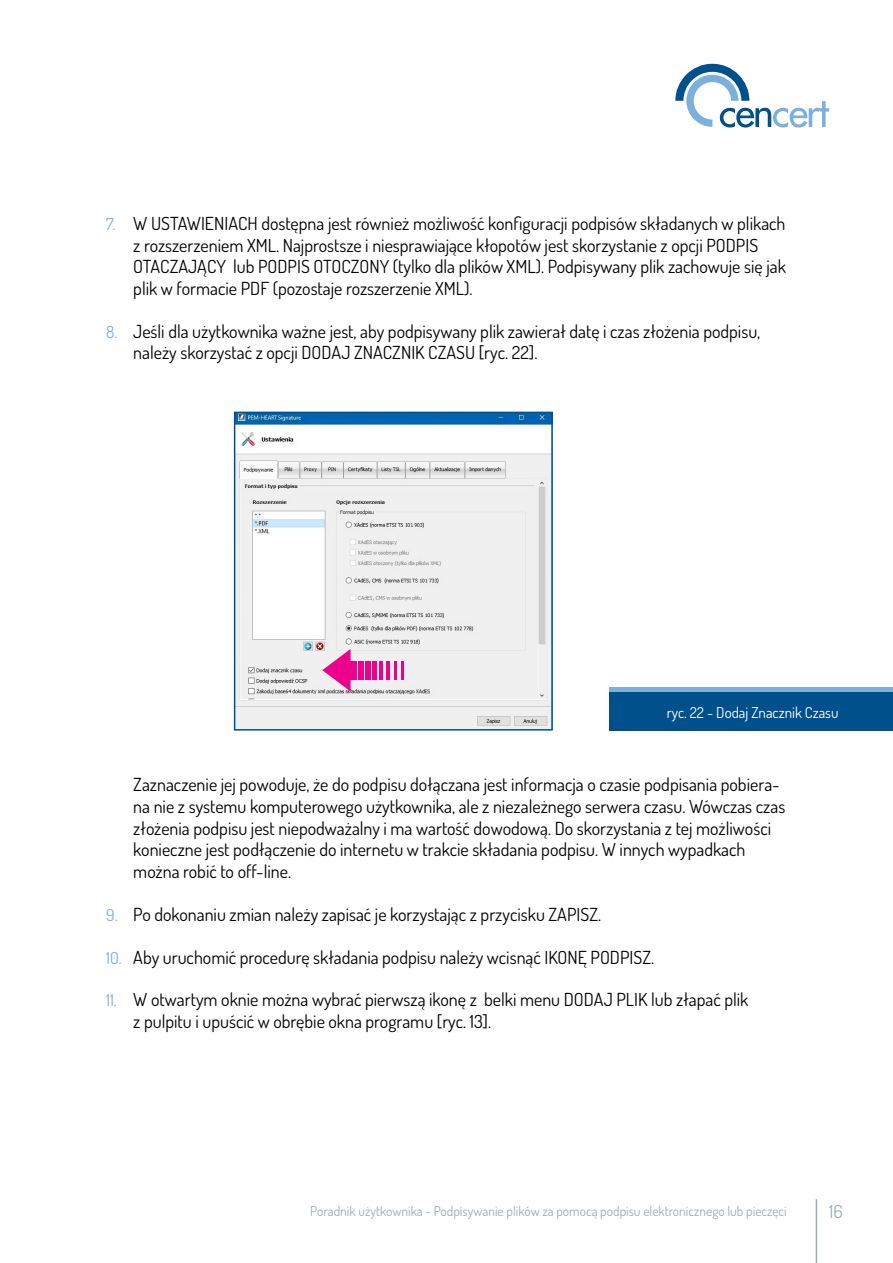
<style>
.page{position:relative;width:893px;height:1263px;background:#fff}
.page>*{position:absolute;margin:0;border:0;box-sizing:border-box;transform-origin:0 0}
.t1{font:18px/21.6px "Dosis";color:#000}
.t2{font:18px "Dosis";color:#9eacb5}
.t3{font:16.5px "Dosis";color:#7bafde}
.t4{font:15px "Dosis";color:#fff}
.t5{font:13.5px "Dosis";color:#9eacb5}
</style>
<div class="page">
<svg style="left:675px;top:64px;width:154px;height:64px"></svg>
<hr style="left:816px;top:1199px;width:1px;height:64px;background:#9eacb5">
<img style="left:237px;top:415px;width:313px;height:312px">
<div style="left:234px;top:412px;width:319px;height:318px;border:2px solid #00508c"></div>
<div style="left:347px;top:661px;width:10px;height:19px;background:#ec008c"></div>
<div style="left:358px;top:661px;width:6px;height:19px;background:#ec008c"></div>
<div style="left:365px;top:661px;width:5px;height:19px;background:#ec008c"></div>
<div style="left:372px;top:661px;width:5px;height:19px;background:#ec008c"></div>
<hr style="left:379px;top:661px;width:4px;height:19px;background:#ec008c">
<hr style="left:387px;top:661px;width:3px;height:19px;background:#ec008c">
<svg style="left:394px;top:661px;width:9px;height:19px"></svg>
<svg style="left:322px;top:649px;width:29px;height:42px"></svg>
<div style="left:610px;top:689px;width:283px;height:41px;background:#00508c"></div>
<div style="left:610px;top:687px;width:283px;height:5px;background:#7bafde"></div>
<p class="t3" style="left:106px;top:213px;width:11px">7.</p>
<p class="t3" style="left:106px;top:321px;width:13px">8.</p>
<p class="t1" style="left:261px;top:212px;width:526px">dostępna jest również możliwość konfiguracji podpisów składanych w plikach</p>
<p class="t1" style="left:133px;top:212px;width:38px">WUstawieniach</p>
<p class="t1" style="left:133px;top:234px;width:654px">z rozszerzeniem XML. Najprostsze i niesprawiające kłopotów jest skorzystanie z opcji PODPIS<br>OTACZAJĄCY lub PODPIS OTOCZONY (tylko dla plików XML .) Podpisywany plik zachowuje się jak plik w formacie PDF (pozostaje rozszerzenie XML .(</p>
<p class="t1" style="left:133px;top:320px;width:628px">Jeśli dla użytkownika ważne jest, aby podpisywany plik zawierał datę i czas złożenia podpisu,</p>
<p class="t1" style="left:133px;top:341px;width:406px">należy skorzystać z opcji DODAJ ZNACZNIK CZASU [ryc. 22 .[</p>
<p class="t4" style="left:667px;top:702px;width:173px">ryc. 22 - Dodaj Znacznik Czasu</p>
<p class="t3" style="left:106px;top:904px;width:13px">9.</p>
<p class="t3" style="left:106px;top:947px;width:17px">10.</p>
<p class="t3" style="left:106px;top:989px;width:12px">11.</p>
<p class="t1" style="left:133px;top:773px;width:648px">Zaznaczenie jej powoduje że, do podpisu dołączana jest informacja o czasie podpisania pobiera-</p>
<p class="t1" style="left:133px;top:817px;width:639px">złożenia podpisu jest niepodważalny i ma wartość dowodową. Do skorzystania z tej możliwości konieczne jest podłączenie do internetu w trakcie składania podpisu W. innych wypadkach można robić to off-line.</p>
<p class="t1" style="left:133px;top:903px;width:469px">Po dokonaniu zmian należy zapisać je korzystając z przycisku ZAPISZ.</p>
<p class="t1" style="left:133px;top:795px;width:653px">na nie z systemu komputerowego użytkownika, ale z niezależnego serwera czasu. Wówczas czas</p>
<p class="t1" style="left:133px;top:946px;width:522px">Aby uruchomić procedurę składania podpisu należy wcisnąć IKONĘ PODPISZ.</p>
<p class="t1" style="left:133px;top:988px;width:617px">W otwartym oknie można wybrać pierwszą ikonę z belki menu DODAJ PLIK lub złapać plik</p>
<p class="t1" style="left:133px;top:1010px;width:359px">z pulpitu i upuścić w obrębie okna programu [ryc 1 3. .[</p>
<p class="t5" style="left:310px;top:1202px;width:478px">Poradnik użytkownika - Podpisywanie plików za pomocą podpisu elektronicznego lub pieczęci</p>
<p class="t2" style="left:829px;top:1199px;width:15px">16</p>
</div>
